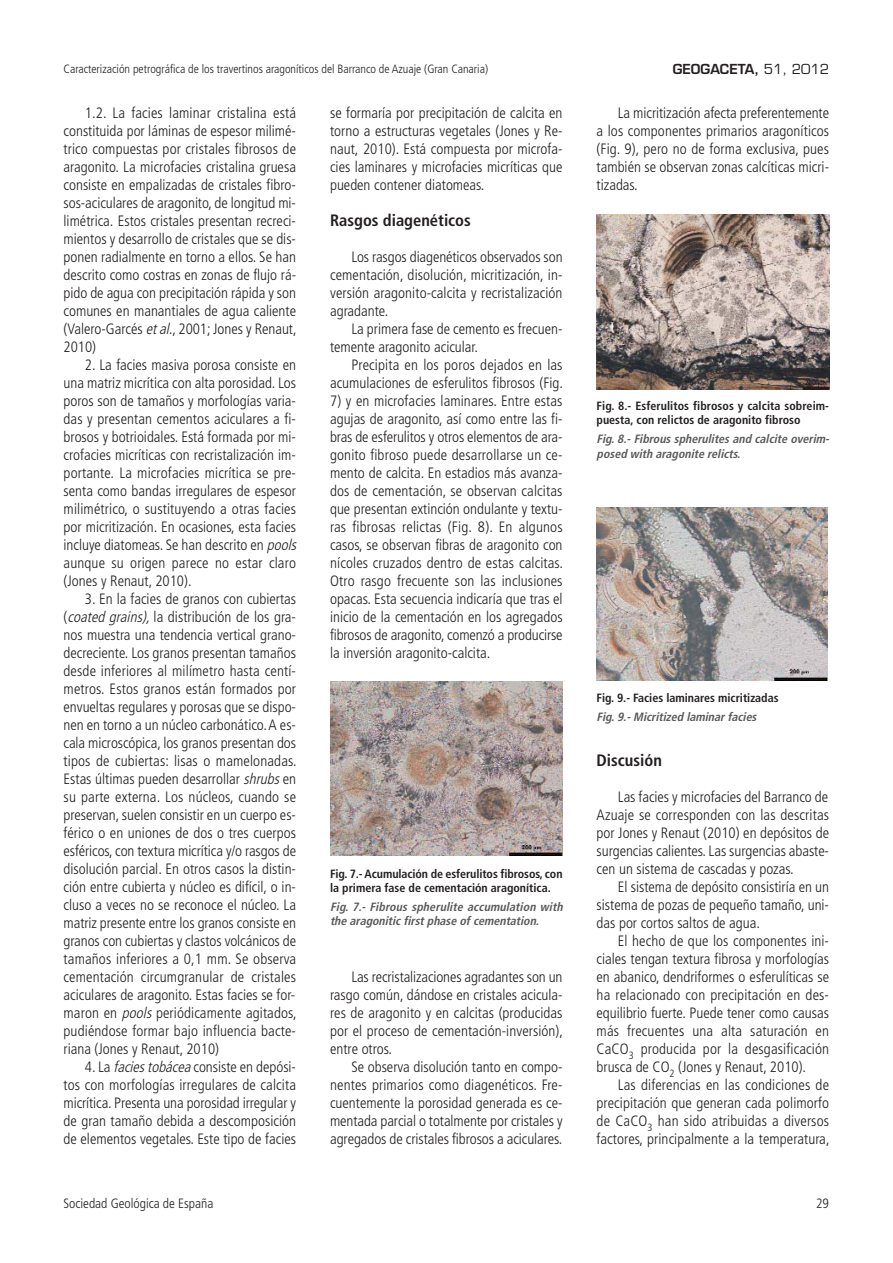
<style>
.page{position:relative;width:893px;height:1263px;background:#fff}
.page>*{position:absolute;margin:0;border:0;box-sizing:border-box;transform-origin:0 0}
.t1{font:700 condensed 16.5px "Frutiger";color:#231f20}
.t2{font:300 condensed 15px/18px "Frutiger";color:#231f20;text-align:justify}
.t3{font:300 condensed 13.5px "Frutiger";color:#231f20}
.t4{font:600 13.5px "Eurostile";color:#231f20}
.t5{font:700 condensed 12px/14.4px "Frutiger";color:#231f20}
.t6{font:italic 700 condensed 12px/14.4px "Frutiger";color:#58595b}
.t7{font:300 condensed 12px "Frutiger";color:#231f20}
.s1{font-weight:400}
.s2{font-style:italic}
</style>
<div class="page">
<img style="left:330px;top:681px;width:232px;height:174px">
<img style="left:596px;top:214px;width:233px;height:175px">
<img style="left:596px;top:507px;width:232px;height:174px">
<p class="t7" style="left:64px;top:64px;width:426px">Caracterización petrográfica de los travertinos aragoníticos del Barranco de Azuaje (Gran Canaria)</p>
<p class="t4" style="left:673px;top:64px;width:158px">GEOGACETA, <span class="s1">51, 2012</span></p>
<p class="t2" style="left:64px;top:105px;width:235px;text-indent:21px">1.2. La facies laminar cristalina está constituida por láminas de espesor milimé&shy;trico compuestas por cristales fibrosos de aragonito. La microfacies cristalina gruesa consiste en empalizadas de cristales fibro&shy;sos-aciculares de aragonito, de longitud mi&shy;limétrica. Estos cristales presentan recreci&shy;mientos y desarrollo de cristales que se dis&shy;ponen radialmente en torno a ellos. Se han descrito como costras en zonas de flujo rá&shy;pido de agua con precipitación rápida y son comunes en manantiales de agua caliente (Valero-Garcés <span class="s2">etal.</span>, 2001; Jones y Renaut, 2010)</p>
<p class="t2" style="left:64px;top:357px;width:237px;text-align:left;text-indent:21px">2. La facies masiva porosa consiste en una matriz micrítica con alta porosidad. Los poros son de tamaños y morfologías varia&shy;das y presentan cementos aciculares a fi&shy;brosos y botrioidales. Está formada por mi&shy;crofacies micríticas con recristalización im&shy;portante. La microfacies micrítica se pre&shy;senta como bandas irregulares de espesor milimétrico, o sustituyendo a otras facies por micritización. En ocasiones, esta facies incluye diatomeas. Se han descrito en <span class="s2">pools </span>aunque su origen parece no estar claro (Jones y Renaut, 2010).</p>
<p class="t2" style="left:64px;top:591px;width:235px;text-indent:21px">3. En la facies de granos con cubiertas (<span class="s2">coated grains),</span> la distribución de los gra&shy;nos muestra una tendencia vertical grano&shy;decreciente. Los granos presentan tamaños desde inferiores al milímetro hasta centí&shy;metros. Estos granos están formados por envueltas regulares y porosas que se dispo&shy;nen en torno a un núcleo carbonático. A es&shy;cala microscópica, los granos presentan dos tipos de cubiertas: lisas o mamelonadas.<br>Estas últimas pueden desarrollar <span class="s2">shrubs</span>en su parte externa. Los núcleos, cuando se preservan, suelen consistir en un cuerpo es&shy;férico o en uniones de dos o tres cuerpos esféricos, con textura micrítica y/o rasgos de disolución parcial. En otros casos la distin&shy;ción entre cubierta y núcleo es difícil, o in&shy;cluso a veces no se reconoce el núcleo. La matriz presente entre los granos consiste en granos con cubiertas y clastos volcánicos de tamaños inferiores a 0,1 mm. Se observa cementación circumgranular de cristales aciculares de aragonito. Estas facies se for&shy;maron en <span class="s2">pools</span>periódicamente agitados, pudiéndose formar bajo influencia bacte&shy;riana (Jones y Renaut, 2010)</p>
<p class="t2" style="left:64px;top:1059px;width:234px;text-indent:21px">4. La <span class="s2">faciestobácea</span>consiste en depósi&shy;tos con morfologías irregulares de calcita micrítica. Presenta una porosidad irregular y de gran tamaño debida a descomposición de elementos vegetales. Este tipo de facies</p>
<p class="t2" style="left:330px;top:105px;width:234px">se formaría por precipitación de calcita en torno a estructuras vegetales (Jones y Re&shy;naut, 2010). Está compuesta por microfa&shy;cies laminares y microfacies micríticas que pueden contener diatomeas.</p>
<p class="t1" style="left:330px;top:213px;width:142px">Rasgos diagenéticos</p>
<p class="t2" style="left:330px;top:249px;width:234px;text-indent:21px">Los rasgos diagenéticos observados son cementación, disolución, micritización, in&shy;versión aragonito-calcita y recristalización agradante.</p>
<p class="t2" style="left:330px;top:321px;width:234px;text-indent:21px">La primera fase de cemento es frecuen&shy;temente aragonito acicular.</p>
<p class="t2" style="left:330px;top:357px;width:234px;text-align:right">Precipita en los poros dejados en las acumulaciones de esferulitos fibrosos (Fig.</p>
<p class="t2" style="left:330px;top:393px;width:234px">7) y en microfacies laminares. Entre estas agujas de aragonito, así como entre las fi&shy;bras de esferulitos y otros elementos de ara&shy;gonito fibroso puede desarrollarse un ce&shy;mento de calcita. En estadios más avanza&shy;dos de cementación, se observan calcitas que presentan extinción ondulante y textu&shy;ras fibrosas relictas (Fig. 8). En algunos casos, se observan fibras de aragonito con nícoles cruzados dentro de estas calcitas.<br>Otro rasgo frecuente son las inclusiones opacas. Esta secuencia indicaría que tras el inicio de la cementación en los agregados fibrosos de aragonito, comenzó a producirse la inversión aragonito-calcita.</p>
<p class="t5" style="left:330px;top:867px;width:234px">Fig. 7.- Acumulación de esferulitos fibrosos, con la primera fase de cementación aragonítica.</p>
<p class="t6" style="left:330px;top:900px;width:236px">Fig. 7.- Fibrous spherulite accumulation with the aragonitic firstphase of cementation.</p>
<p class="t2" style="left:330px;top:969px;width:234px;text-indent:21px">Las recristalizaciones agradantes son un rasgo común, dándose en cristales acicula&shy;res de aragonito y en calcitas (producidas por el proceso de cementación-inversión), entre otros.</p>
<p class="t2" style="left:330px;top:1059px;width:234px;text-indent:21px">Se observa disolución tanto en compo&shy;nentes primarios como diagenéticos. Fre&shy;cuentemente la porosidad generada es ce&shy;mentada parcial o totalmente por cristales y agregados de cristales fibrosos a aciculares.</p>
<p class="t2" style="left:596px;top:105px;width:234px;text-indent:21px">La micritización afecta preferentemente a los componentes primarios aragoníticos (Fig. 9), pero no de forma exclusiva, pues también se observan zonas calcíticas micri&shy;tizadas.</p>
<p class="t5" style="left:596px;top:400px;width:234px">Fig. 8.- Esferulitos fibrosos y calcita sobreim&shy;puesta, con relictos de aragonito fibroso</p>
<p class="t6" style="left:596px;top:433px;width:236px">Fig.8.- Fibrous spherulites and calcite overim&shy;posed with aragonite relicts.</p>
<p class="t5" style="left:596px;top:692px;width:183px">Fig. 9.- Facies laminares micritizadas</p>
<p class="t6" style="left:596px;top:710px;width:164px">Fig.9.-Micritized laminarfacies</p>
<p class="t1" style="left:596px;top:753px;width:67px">Discusión</p>
<p class="t2" style="left:596px;top:789px;width:234px;text-indent:21px">Las facies y microfacies del Barranco de Azuaje se corresponden con las descritas por Jones y Renaut (2010) en depósitos de surgencias calientes. Las surgencias abaste&shy;cen un sistema de cascadas y pozas.</p>
<p class="t2" style="left:596px;top:879px;width:234px;text-indent:21px">El sistema de depósito consistiría en un sistema de pozas de pequeño tamaño, uni&shy;das por cortos saltos de agua.</p>
<p class="t2" style="left:596px;top:933px;width:234px;text-indent:21px">El hecho de que los componentes ini&shy;ciales tengan textura fibrosa y morfologías en abanico, dendriformes o esferulíticas se ha relacionado con precipitación en des&shy;equilibrio fuerte. Puede tener como causas más frecuentes una alta saturación en CaCO<sub>3</sub> producida por la desgasificación brusca de CO<sub>2</sub> (Jones y Renaut, 2010).</p>
<p class="t2" style="left:596px;top:1077px;width:234px;text-indent:21px">Las diferencias en las condiciones de precipitación que generan cada polimorfo de CaCO<sub>3</sub> han sido atribuidas a diversos factores, principalmente a la temperatura,</p>
<p class="t3" style="left:64px;top:1198px;width:151px">Sociedad Geológica de España</p>
<p class="t3" style="left:816px;top:1198px;width:14px">29</p>
</div>
